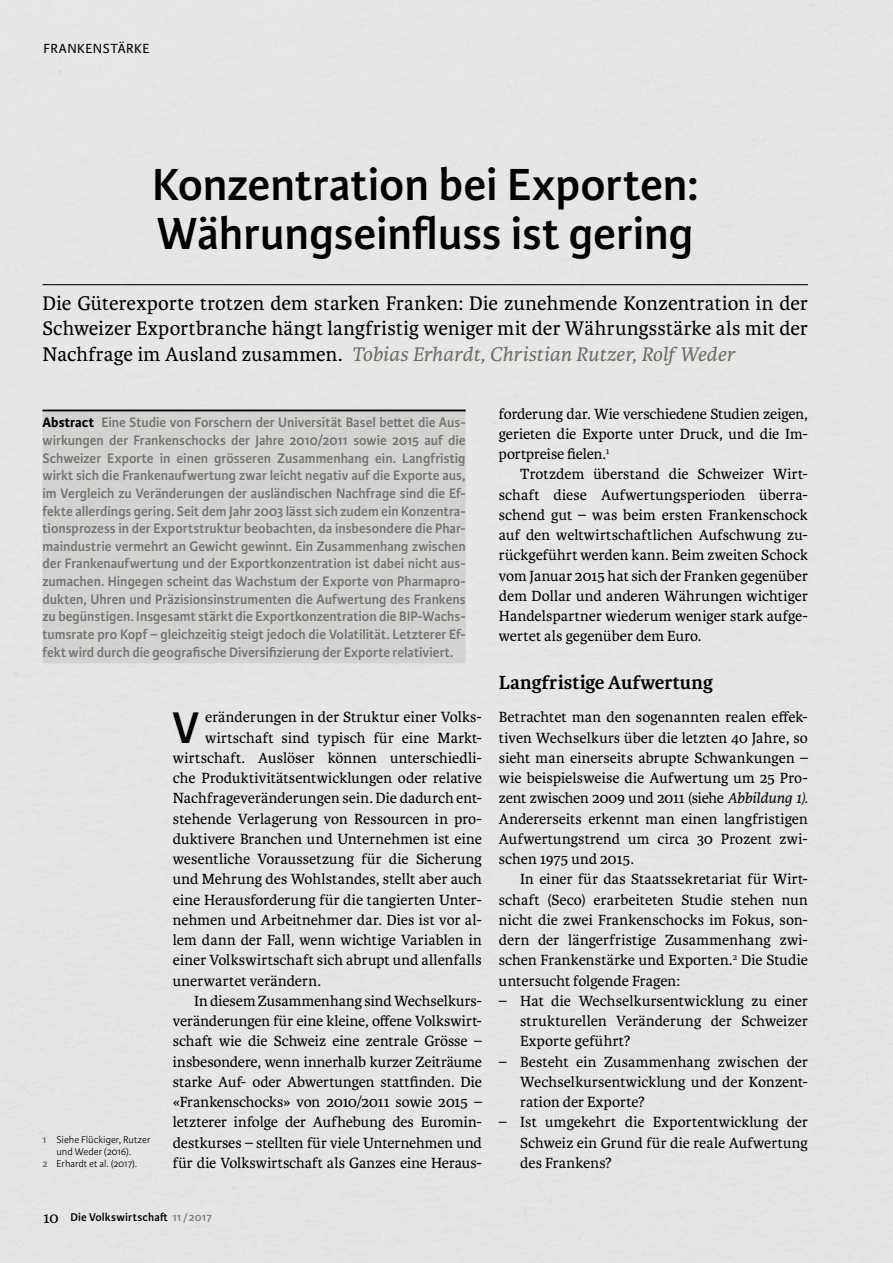
<style>
.page{position:relative;width:893px;height:1263px;background:#fff}
.page>*{position:absolute;margin:0;border:0;box-sizing:border-box;transform-origin:0 0}
.t1{font:600 48px/49.5px "Karmina Sans";color:#000}
.t2{font:600 47.1px "Karmina Sans";color:#000}
.t3{font:21px/25.5px "Karmina";letter-spacing:.01em;color:#000;text-align:justify}
.t4{font:700 20.25px "Karmina";color:#000}
.t5{font:15.75px/20.2px "Karmina";letter-spacing:.005em;color:#000;text-align:justify}
.t6{font:600 14.7px/17.5px "Karmina Sans";color:#817e7b;text-align:justify}
.t7{font:14.1px "Karmina Sans";letter-spacing:.04em;color:#000}
.t8{font:600 12px "Karmina Sans";letter-spacing:.01em;color:#000}
.t9{font:300 10.5px "Karmina Sans";color:#000}
.s1{font-style:italic;color:#6d6966}
.s2{font-weight:700;color:#000}
.s3{font-weight:600;color:#6d6966}
.s4{font-style:italic}
.s5{font-family:"Karmina Sans"}
.s6{font-family:"Karmina";font-weight:400;font-size:16.5px}
.s7{color:#817e7b}
</style>
<div class="page">
<hr style="left:43px;top:284px;width:765px;height:1px;background:#000">
<hr style="left:43px;top:410px;width:423px;height:2px;background:#000">
<div style="left:43px;top:412px;width:423px;height:22px;background:#d2d2d2"></div>
<div style="left:43px;top:429px;width:423px;height:23px;background:#d2d2d1"></div>
<div style="left:43px;top:447px;width:423px;height:22px;background:#d2d2d1"></div>
<div style="left:43px;top:464px;width:423px;height:23px;background:#d2d2d1"></div>
<div style="left:43px;top:482px;width:423px;height:23px;background:#d2d2d1"></div>
<div style="left:43px;top:500px;width:423px;height:22px;background:#d2d2d1"></div>
<div style="left:43px;top:517px;width:423px;height:23px;background:#d2d2d1"></div>
<div style="left:43px;top:535px;width:423px;height:22px;background:#d2d2d1"></div>
<div style="left:43px;top:553px;width:423px;height:22px;background:#d2d2d1"></div>
<div style="left:43px;top:570px;width:423px;height:23px;background:#d2d2d1"></div>
<div style="left:43px;top:588px;width:423px;height:22px;background:#d2d2d1"></div>
<div style="left:43px;top:605px;width:423px;height:23px;background:#d2d2d1"></div>
<div style="left:43px;top:623px;width:423px;height:23px;background:#d2d2d1"></div>
<div style="left:43px;top:641px;width:423px;height:22px;background:#d2d2d1"></div>
<p class="t7" style="left:43px;top:41px;width:108px">FRANKENSTÄRKE</p>
<h1 class="t1" style="left:152px;top:160px;width:548px">Konzentration bei Exporten:<br>Währungseinfluss ist gering</h1>
<p class="t3" style="left:43px;top:291px;width:767px">Die Güterexporte trotzen dem starken Franken: Die zunehmende Konzentration in der Schweizer Exportbranche hängt langfristig weniger mit der Währungsstärke als mit der Nachfrage im Ausland zusammen. <span class="s1">Tobias Erhardt, Christian Rutzer, Rolf Weder</span></p>
<p class="t6" style="left:43px;top:414px;width:425px"><span class="s2">Abstract</span> Eine Studie von Forschern der Universität Basel bettet die Aus&shy;wirkungen der Frankenschocks der Jahre 2010/2011 sowie 2015 auf die Schweizer Exporte in einen grösseren Zusammenhang ein. Langfristig wirkt sich die Frankenaufwertung zwar leicht negativ auf die Exporte aus, im Vergleich zu Veränderungen der ausländischen Nachfrage sind die Ef&shy;fekte allerdings gering. Seit dem Jahr 2003 lässt sich zudem ein Konzentra&shy;tionsprozess in der Exportstruktur beobachten, da insbesondere die Phar&shy;maindustrie vermehrt an Gewicht gewinnt. Ein Zusammenhang zwischen der Frankenaufwertung und der Exportkonzentration ist dabei nicht aus&shy;zumachen. Hingegen scheint das Wachstum der Exporte von Pharmapro&shy;dukten, Uhren und Präzisionsinstrumenten die Aufwertung des Frankens zu begünstigen. Insgesamt stärkt die Exportkonzentration die BIP-Wachs&shy;tumsrate pro Kopf – gleichzeitig steigt jedoch die Volatilität. Letzterer Ef&shy;fekt wird durch die geografische Diversifizierung der Exporte relativiert.</p>
<p class="t9" style="left:43px;top:1133px;width:109px"><span class="s3">1</span> Siehe Flückiger, Rutzer</p>
<p class="t9" style="left:57px;top:1146px;width:76px">und Weder (2016).</p>
<p class="t9" style="left:43px;top:1158px;width:96px"><span class="s3">2</span> Erhardt et al. (2017).</p>
<h2 class="t2" style="left:173px;top:701px;width:28px">V</h2>
<p class="t5" style="left:205px;top:707px;width:278px">eränderungen in der Struktur einer Volks-</p>
<p class="t5" style="left:205px;top:727px;width:278px">wirtschaft sind typisch für eine Markt-</p>
<p class="t5" style="left:173px;top:748px;width:310px">wirtschaft. Auslöser können unterschiedli-</p>
<p class="t5" style="left:173px;top:768px;width:310px">che Produktivitätsentwicklungen oder relative</p>
<p class="t5" style="left:173px;top:788px;width:310px">Nachfrageveränderungen sein. Die dadurch ent-</p>
<p class="t5" style="left:173px;top:809px;width:310px">stehende Verlagerung von Ressourcen in pro-</p>
<p class="t5" style="left:173px;top:829px;width:310px">duktivere Branchen und Unternehmen ist eine</p>
<p class="t5" style="left:173px;top:849px;width:310px">wesentliche Voraussetzung für die Sicherung</p>
<p class="t5" style="left:173px;top:869px;width:310px">und Mehrung des Wohlstandes, stellt aber auch</p>
<p class="t5" style="left:173px;top:890px;width:310px">eine Herausforderung für die tangierten Unter-</p>
<p class="t5" style="left:173px;top:910px;width:310px">nehmen und Arbeitnehmer dar. Dies ist vor al-</p>
<p class="t5" style="left:173px;top:930px;width:310px">lem dann der Fall, wenn wichtige Variablen in</p>
<p class="t5" style="left:173px;top:950px;width:310px">einer Volkswirtschaft sich abrupt und allenfalls</p>
<p class="t5" style="left:173px;top:971px;width:149px">unerwartet verändern.</p>
<p class="t5" style="left:194px;top:991px;width:289px">In diesem Zusammenhang sind Wechselkurs-</p>
<p class="t5" style="left:173px;top:1011px;width:310px">veränderungen für eine kleine, offene Volkswirt-</p>
<p class="t5" style="left:173px;top:1031px;width:310px">schaft wie die Schweiz eine zentrale Grösse –</p>
<p class="t5" style="left:173px;top:1052px;width:311px">insbesondere, wenn innerhalb kurzer Zeiträume</p>
<p class="t5" style="left:173px;top:1072px;width:310px">starke Auf- oder Abwertungen stattfinden. Die</p>
<p class="t5" style="left:173px;top:1092px;width:310px">«Frankenschocks» von 2010/2011 sowie 2015 –</p>
<p class="t5" style="left:173px;top:1112px;width:310px">letzterer infolge der Aufhebung des Euromin-</p>
<p class="t5" style="left:173px;top:1133px;width:310px">destkurses – stellten für viele Unternehmen und</p>
<p class="t5" style="left:173px;top:1153px;width:310px">für die Volkswirtschaft als Ganzes eine Heraus-</p>
<p class="t5" style="left:499px;top:403px;width:311px">forderung dar. Wie verschiedene Studien zeigen, gerieten die Exporte unter Druck, und die Im&shy;portpreise fielen.<sup>1</sup></p>
<p class="t5" style="left:499px;top:464px;width:311px;text-indent:21px">Trotzdem überstand die Schweizer Wirt&shy;schaft diese Aufwertungsperioden überra&shy;schend gut – was beim ersten Frankenschock auf den weltwirtschaftlichen Aufschwung zu&shy;rückgeführt werden kann. Beim zweiten Schock vom Januar 2015 hat sich der Franken gegenüber dem Dollar und anderen Währungen wichtiger Handelspartner wiederum weniger stark aufge&shy;wertet als gegenüber dem Euro.</p>
<p class="t4" style="left:499px;top:671px;width:215px">Langfristige Aufwertung</p>
<p class="t5" style="left:499px;top:707px;width:311px">Betrachtet man den sogenannten realen effek&shy;tiven Wechselkurs über die letzten 40 Jahre, so sieht man einerseits abrupte Schwankungen – wie beispielsweise die Aufwertung um 25 Pro&shy;zent zwischen 2009 und 2011 (siehe <span class="s4">Abbildung 1).<br></span>Andererseits erkennt man einen langfristigen Aufwertungstrend um circa 30 Prozent zwi&shy;schen 1975 und 2015.</p>
<p class="t5" style="left:499px;top:869px;width:311px;text-indent:21px">In einer für das Staatssekretariat für Wirt&shy;schaft (Seco) erarbeiteten Studie stehen nun nicht die zwei Frankenschocks im Fokus, son&shy;dern der längerfristige Zusammenhang zwi&shy;schen Frankenstärke und Exporten.<sup>2</sup> Die Studie untersucht folgende Fragen:</p>
<p class="t5" style="left:520px;top:991px;width:289px;text-indent:-21px"><span class="s5">–</span> Hat die Wechselkursentwicklung zu einer strukturellen Veränderung der Schweizer Exporte geführt?</p>
<p class="t5" style="left:520px;top:1052px;width:289px;text-indent:-21px"><span class="s5">–</span> Besteht ein Zusammenhang zwischen der Wechselkursentwicklung und der Konzent&shy;ration der Exporte?</p>
<p class="t5" style="left:520px;top:1112px;width:289px;text-indent:-21px"><span class="s5">–</span> Ist umgekehrt die Exportentwicklung der Schweiz ein Grund für die reale Aufwertung des Frankens?</p>
<p class="t8" style="left:43px;top:1210px;width:170px"><span class="s6">10</span> Die Volkswirtschaft <span class="s7">11/2017</span></p>
</div>
